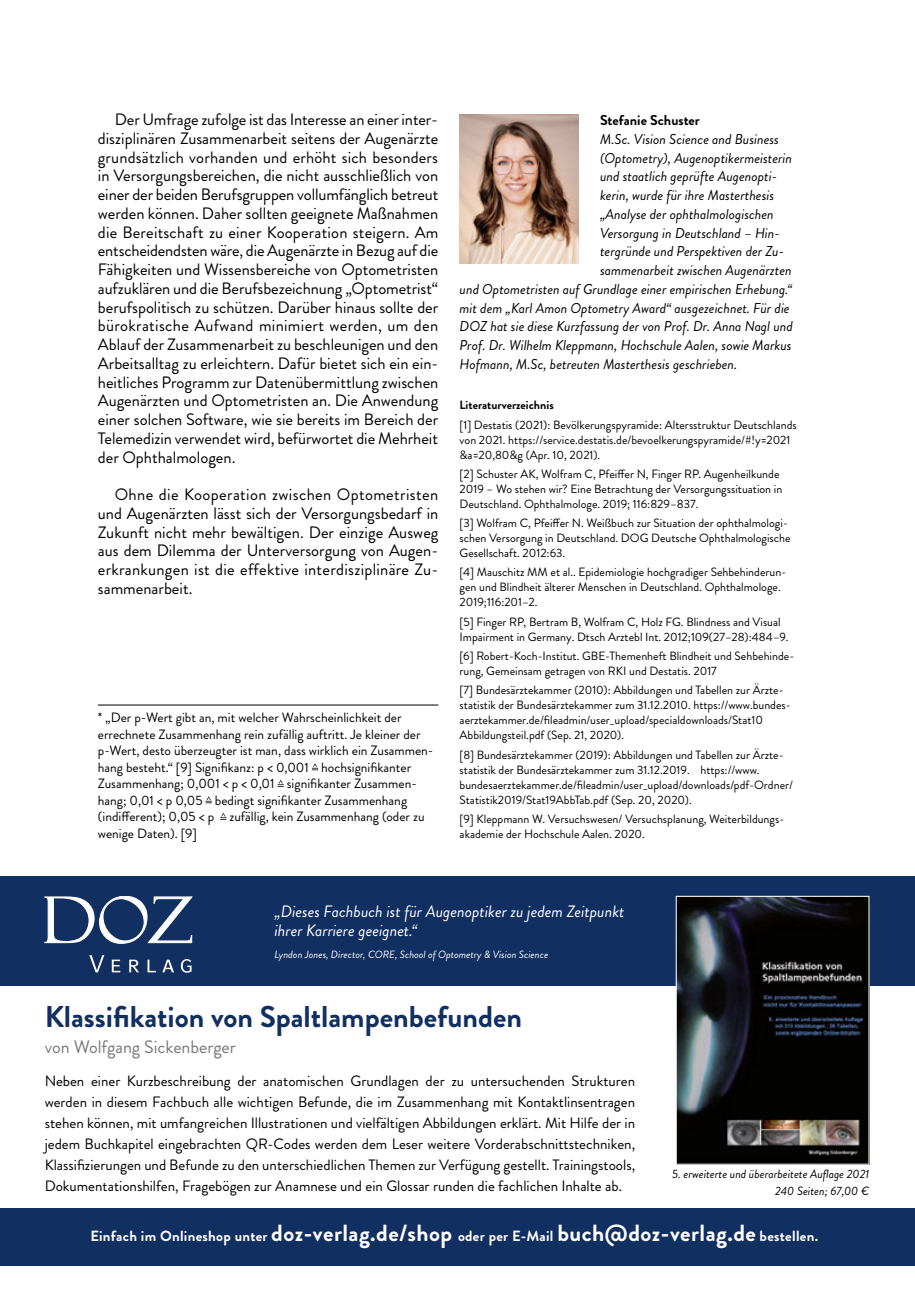
<style>
.page{position:relative;width:915px;height:1293px;background:#fff}
.page>*{position:absolute;margin:0;border:0;box-sizing:border-box;transform-origin:0 0}
.t1{font:700 30px "Brandon Grotesque";color:#112f61}
.t2{font:18px "Brandon Grotesque";color:#787877}
.t3{font:16.5px/18.8px "Brandon Grotesque";color:#000;text-align:justify}
.t4{font:italic 16.5px/19.5px "Brandon Grotesque";color:#fff}
.t5{font:15px/21px "Brandon Grotesque";color:#000;text-align:justify}
.t6{font:700 14.7px "Brandon Grotesque";letter-spacing:.02em;color:#fff}
.t7{font:italic 14.25px "Brandon Grotesque";color:#000}
.t8{font:700 14.25px "Brandon Grotesque";color:#000}
.t9{font:13.5px/16.5px "Brandon Grotesque";color:#000}
.t10{font:12px/15px "Brandon Grotesque";color:#000}
.t11{font:italic 12px/16.5px "Brandon Grotesque";color:#000;text-align:right}
.t12{font:700 12px "Brandon Grotesque";color:#000}
.t13{font:italic 10.5px "Brandon Grotesque";color:#fff}
.s1{font-size:23.4px}
</style>
<div class="page">
<img style="left:459px;top:115px;width:119px;height:149px">
<hr style="left:98px;top:705px;width:340px;height:1px;background:#000">
<svg style="left:312px;top:763px;width:6px;height:7px"></svg>
<svg style="left:277px;top:780px;width:7px;height:7px"></svg>
<svg style="left:205px;top:796px;width:7px;height:7px"></svg>
<svg style="left:220px;top:813px;width:6px;height:7px"></svg>
<div style="left:0;top:876px;width:914px;height:110px;background:#112f61"></div>
<div style="left:0;top:1208px;width:914px;height:57px;background:#112f61"></div>
<svg style="left:89px;top:955px;width:15px;height:17px"></svg>
<svg style="left:112px;top:959px;width:8px;height:13px"></svg>
<svg style="left:129px;top:959px;width:10px;height:13px"></svg>
<svg style="left:147px;top:959px;width:9px;height:13px"></svg>
<svg style="left:162px;top:959px;width:12px;height:13px"></svg>
<svg style="left:181px;top:959px;width:10px;height:13px"></svg>
<svg style="left:45px;top:896px;width:147px;height:47px"></svg>
<img style="left:677px;top:898px;width:190px;height:264px">
<div style="left:675px;top:896px;width:194px;height:268px;border:1px solid #fff"></div>
<p class="t3" style="left:98px;top:110px;width:342px;text-indent:17px">Der Umfrage zufolge ist das Interesse an einer inter&shy;disziplinären Zusammenarbeit seitens der Augenärzte grundsätzlich vorhanden und erhöht sich besonders in Versorgungsbereichen, die nicht ausschließlich von einer der beiden Berufsgruppen vollumfänglich betreut werden können. Daher sollten geeignete Maßnahmen die Bereitschaft zu einer Kooperation steigern. Am entscheidendsten wäre, die Augenärzte in Bezug auf die Fähigkeiten und Wissensbereiche von Optometristen aufzuklären und die Berufsbezeichnung „Optometrist“ berufspolitisch zu schützen. Darüber hinaus sollte der bürokratische Aufwand minimiert werden, um den Ablauf der Zusammenarbeit zu beschleunigen und den Arbeitsalltag zu erleichtern. Dafür bietet sich ein ein&shy;heitliches Programm zur Datenübermittlung zwischen Augenärzten und Optometristen an. Die Anwendung einer solchen Software, wie sie bereits im Bereich der Telemedizin verwendet wird, befürwortet die Mehrheit der Ophthalmologen.</p>
<p class="t3" style="left:98px;top:485px;width:342px;text-indent:17px">Ohne die Kooperation zwischen Optometristen und Augenärzten lässt sich der Versorgungsbedarf in Zukunft nicht mehr bewältigen. Der einzige Ausweg aus dem Dilemma der Unterversorgung von Augen&shy;erkrankungen ist die effektive interdisziplinäre Zu&shy;sammenarbeit.</p>
<p class="t9" style="left:98px;top:709px;width:337px">* „Der p-Wert gibt an, mit welcher Wahrscheinlichkeit der errechnete Zusammenhang rein zufällig auftritt. Je kleiner der p-Wert, desto überzeugter ist man, dass wirklich ein Zusammen&shy;hang besteht.“ [9] Signifikanz: p &lt; 0,001 hochsignifikanter Zusammenhang; 0,001 &lt; p &lt; 0,01 signifikanter Zusammen&shy;hang; 0,01 &lt; p 0,05 bedingt signifikanter Zusammenhang (indifferent); 0,05 &lt; p zufällig, kein Zusammenhang (oder zu wenige Daten). [9]</p>
<p class="t8" style="left:600px;top:110px;width:101px">Stefanie Schuster</p>
<p class="t7" style="left:600px;top:129px;width:180px">M.Sc. Vision Science and Business</p>
<p class="t7" style="left:600px;top:148px;width:193px">(Optometry), Augenoptikermeisterin</p>
<p class="t7" style="left:600px;top:167px;width:179px">und staatlich geprüfte Augenopti-</p>
<p class="t7" style="left:600px;top:185px;width:176px">kerin, wurde für ihre Masterthesis</p>
<p class="t7" style="left:600px;top:204px;width:175px">„Analyse der ophthalmologischen</p>
<p class="t7" style="left:600px;top:223px;width:181px">Versorgung in Deutschland – Hin-</p>
<p class="t7" style="left:600px;top:242px;width:186px">tergründe und Perspektiven der Zu-</p>
<p class="t7" style="left:600px;top:260px;width:193px">sammenarbeit zwischen Augenärzten</p>
<p class="t7" style="left:459px;top:279px;width:334px">und Optometristen auf Grundlage einer empirischen Erhebung.“</p>
<p class="t7" style="left:459px;top:298px;width:331px">mit dem „Karl Amon Optometry Award“ ausgezeichnet. Für die</p>
<p class="t7" style="left:459px;top:317px;width:334px">DOZ hat sie diese Kurzfassung der von Prof. Dr. Anna Nagl und</p>
<p class="t7" style="left:459px;top:335px;width:333px">Prof. Dr. Wilhelm Kleppmann, Hochschule Aalen, sowie Markus</p>
<p class="t7" style="left:459px;top:354px;width:279px">Hofmann, M.Sc, betreuten Masterthesis geschrieben.</p>
<p class="t12" style="left:459px;top:397px;width:95px">Literaturverzeichnis</p>
<p class="t10" style="left:459px;top:417px;width:338px">[1] Destatis (2021): Bevölkerungspyramide: Altersstruktur Deutschlands von 2021. https://service.destatis.de/bevoelkerungspyramide/#!y=2021 &amp;a=20,80&amp;g (Apr. 10, 2021).</p>
<p class="t10" style="left:459px;top:466px;width:324px">[2] Schuster AK, Wolfram C, Pfeiffer N, Finger RP. Augenheilkunde<br>2019 – Wo stehen wir? Eine Betrachtung der Versorgungssituation in<br>Deutschland. Ophthalmologe. 2019; 116:829–837.</p>
<p class="t10" style="left:459px;top:516px;width:332px">[3] Wolfram C, Pfeiffer N. Weißbuch zur Situation der ophthalmologi&shy;schen Versorgung in Deutschland. DOG Deutsche Ophthalmologische<br>Gesellschaft. 2012:63.</p>
<p class="t10" style="left:459px;top:565px;width:328px">[4] Mauschitz MM et al.. Epidemiologie hochgradiger Sehbehinderun&shy;gen und Blindheit älterer Menschen in Deutschland. Ophthalmologe.<br>2019;116:201–2.</p>
<p class="t10" style="left:459px;top:614px;width:330px">[5] Finger RP, Bertram B, Wolfram C, Holz FG. Blindness and Visual<br>Impairment in Germany. Dtsch Arztebl Int. 2012;109(27–28):484–9.</p>
<p class="t10" style="left:459px;top:648px;width:336px">[6] Robert-Koch-Institut. GBE-Themenheft Blindheit und Sehbehinde&shy;rung, Gemeinsam getragen von RKI und Destatis. 2017</p>
<p class="t10" style="left:459px;top:683px;width:332px">[7] Bundesärztekammer (2010): Abbildungen und Tabellen zur Ärzte&shy;statistik der Bundesärztekammer zum 31.12.2010. https://www.bundes&shy;aerztekammer.de/fileadmin/user_upload/specialdownloads/Stat10<br>Abbildungsteil.pdf (Sep. 21, 2020).</p>
<p class="t10" style="left:459px;top:747px;width:334px">[8] Bundesärztekammer (2019): Abbildungen und Tabellen zur Ärzte&shy;statistik der Bundesärztekammer zum 31.12.2019. https://www. bundesaerztekammer.de/fileadmin/user_upload/downloads/pdf-Ordner/ Statistik2019/Stat19AbbTab.pdf (Sep. 20, 2020).</p>
<p class="t10" style="left:459px;top:811px;width:326px">[9] Kleppmann W. Versuchswesen/ Versuchsplanung, Weiterbildungs&shy;akademie der Hochschule Aalen. 2020.</p>
<h3 class="t4" style="left:274px;top:901px;width:351px">„Dieses Fachbuch ist für Augenoptiker zu jedem Zeitpunkt ihrer Karriere geeignet.“</h3>
<p class="t13" style="left:274px;top:947px;width:275px">Lyndon Jones, Director, CORE, School of Optometry &amp; Vision Science</p>
<h1 class="t1" style="left:45px;top:995px;width:478px">Klassifikation von Spaltlampenbefunden</h1>
<h2 class="t2" style="left:45px;top:1034px;width:193px">von Wolfgang Sickenberger</h2>
<p class="t5" style="left:45px;top:1071px;width:591px">Neben einer Kurzbeschreibung der anatomischen Grundlagen der zu untersuchenden Strukturen werden in diesem Fachbuch alle wichtigen Befunde, die im Zusammenhang mit Kontaktlinsentragen stehen können, mit umfangreichen Illustrationen und vielfältigen Abbildungen erklärt. Mit Hilfe der in jedem Buchkapitel eingebrachten QR-Codes werden dem Leser weitere Vorderabschnittstechniken, Klassifizierungen und Befunde zu den unterschiedlichen Themen zur Verfügung gestellt. Trainingstools, Dokumentationshilfen, Fragebögen zur Anamnese und ein Glossar runden die fachlichen Inhalte ab.</p>
<p class="t6" style="left:90px;top:1225px;width:729px">Einfach im Onlineshop unter <span class="s1">doz-verlag.de/shop</span> oder per E-Mail <span class="s1">buch@doz-verlag.de</span> bestellen.</p>
<p class="t11" style="left:672px;top:1166px;width:198px">5. erweiterte und überarbeitete Auflage 2021<br>240 Seiten; 67,00 €</p>
</div>
